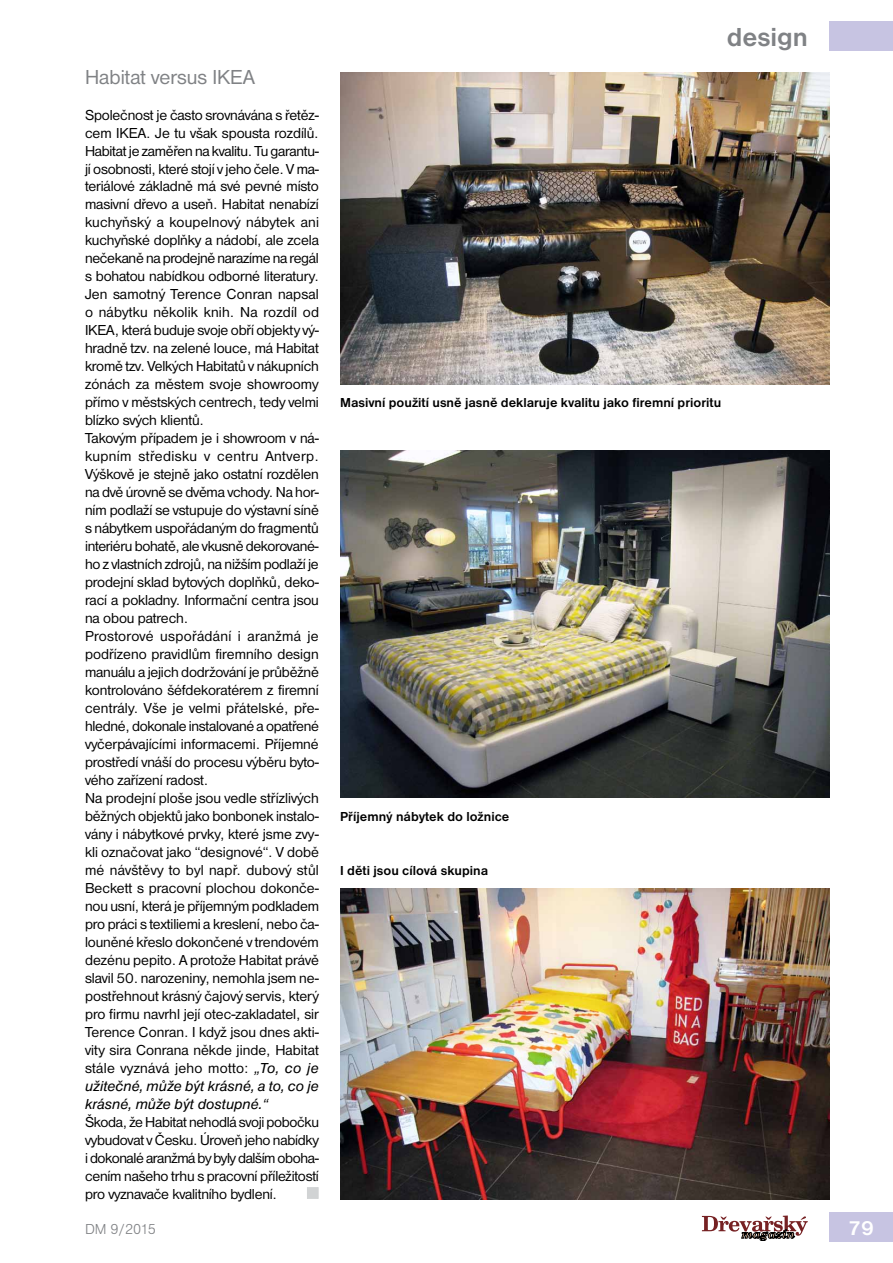
<style>
.page{position:relative;width:893px;height:1263px;background:#fff}
.page>*{position:absolute;margin:0;border:0;box-sizing:border-box;transform-origin:0 0}
.t1{font:700 27px "Nimbus San DEE";color:#808285}
.t2{font:21px "Nimbus San DEE";color:#808285}
.t3{font:700 21px "Nimbus San DEE";color:#fff}
.t4{font:15px/18px "Nimbus San DEE";letter-spacing:-.01em;color:#000}
.t5{font:15px "Nimbus San DEE Ligh";letter-spacing:-.02em;color:#808285}
.t6{font:700 13.5px "Nimbus San DEE";color:#000}
.s1{font-style:italic}
</style>
<div class="page">
<svg style="left:702px;top:1215px;width:106px;height:26px"></svg>
<div style="left:829px;top:1212px;width:64px;height:30px;background:#c7c4e2"></div>
<div style="left:829px;top:21px;width:64px;height:30px;background:#c7c4e2"></div>
<img style="left:340px;top:72px;width:489px;height:312px">
<img style="left:340px;top:451px;width:489px;height:346px">
<img style="left:340px;top:889px;width:489px;height:310px">
<div style="left:307px;top:1187px;width:11px;height:11px;background:#d1d3d4"></div>
<h2 class="t2" style="left:85px;top:65px;width:171px">Habitat versus IKEA</h2>
<p class="t4" style="left:85px;top:106px;width:236px">Společnost je často srovnávána s řetěz&shy;cem IKEA. Je tu však spousta rozdílů.<br>Habitat je zaměřen na kvalitu. Tu garantu&shy;jí osobnosti, které stojí v jeho čele. V ma&shy;teriálové základně má své pevné místo masivní dřevo a useň. Habitat nenabízí kuchyňský a koupelnový nábytek ani kuchyňské doplňky a nádobí, ale zcela nečekaně na prodejně narazíme na regál s bohatou nabídkou odborné literatury.<br>Jen samotný Terence Conran napsal o nábytku několik knih. Na rozdíl od IKEA, která buduje svoje obří objekty vý&shy;hradně tzv. na zelené louce, má Habitat kromě tzv. Velkých Habitatů v nákupních zónách za městem svoje showroomy přímo v městských centrech, tedy velmi blízko svých klientů.<br>Takovým případem je i showroom v ná&shy;kupním středisku v centru Antverp.<br>Výškově je stejně jako ostatní rozdělen na dvě úrovně se dvěma vchody. Na hor&shy;ním podlaží se vstupuje do výstavní síně s nábytkem uspořádaným do fragmentů interiéru bohatě, ale vkusně dekorované&shy;ho z vlastních zdrojů, na nižším podlaží je prodejní sklad bytových doplňků, deko&shy;rací a pokladny. Informační centra jsou na obou patrech.<br>Prostorové uspořádání i aranžmá je podřízeno pravidlům firemního design manuálu a jejich dodržování je průběžně kontrolováno šéfdekoratérem z firemní centrály. Vše je velmi přátelské, pře&shy;hledné, dokonale instalované a opatřené vyčerpávajícími informacemi. Příjemné prostředí vnáší do procesu výběru byto&shy;vého zařízení radost.<br>Na prodejní ploše jsou vedle střízlivých běžných objektů jako bonbonek instalo&shy;vány i nábytkové prvky, které jsme zvy&shy;kli označovat jako “designové“. V době mé návštěvy to byl např. dubový stůl Beckett s pracovní plochou dokonče&shy;nou usní, která je příjemným podkladem pro práci s textiliemi a kreslení, nebo ča&shy;louněné křeslo dokončené v trendovém dezénu pepito. A protože Habitat právě slavil 50. narozeniny, nemohla jsem ne&shy;postřehnout krásný čajový servis, který pro firmu navrhl její otec-zakladatel, sir Terence Conran. I když jsou dnes akti&shy;vity sira Conrana někde jinde, Habitat stále vyznává jeho motto: <span class="s1">„To, co je užitečné, může být krásné, a to, co je krásné, může být dostupné.“</span></p>
<p class="t4" style="left:85px;top:1113px;width:235px;text-align:justify">Škoda, že Habitat nehodlá svoji pobočku vybudovat v Česku. Úroveň jeho nabídky i dokonalé aranžmá by byly dalším oboha&shy;cením našeho trhu s pracovní příležitostí pro vyznavače kvalitního bydlení.</p>
<h1 class="t1" style="left:727px;top:22px;width:83px">design</h1>
<p class="t6" style="left:340px;top:395px;width:382px">Masivní použití usně jasně deklaruje kvalitu jako firemní prioritu</p>
<p class="t6" style="left:340px;top:809px;width:171px">Příjemný nábytek do ložnice</p>
<p class="t6" style="left:340px;top:863px;width:149px">I děti jsou cílová skupina</p>
<p class="t5" style="left:85px;top:1220px;width:72px">DM 9/2015</p>
<h2 class="t3" style="left:848px;top:1216px;width:28px">79</h2>
</div>
